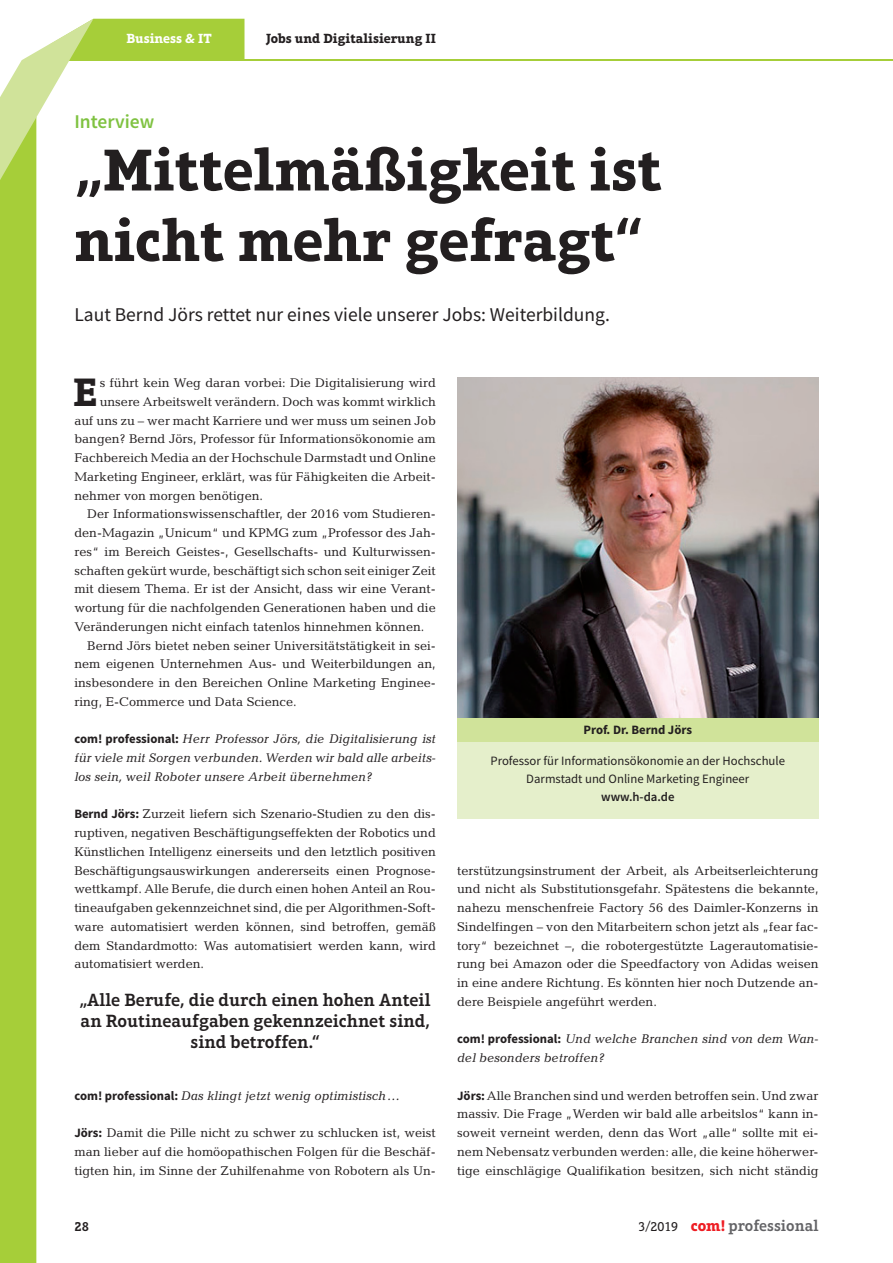
<style>
.page{position:relative;width:893px;height:1263px;background:#fff}
.page>*{position:absolute;margin:0;border:0;box-sizing:border-box;transform-origin:0 0}
.IR_00_headline{font:700 60px/70.5px "Aptifer Slab LT Pro";color:#231f20}
.t1{font:700 40.35px "Aptifer Slab LT Pro";color:#231f20}
.IR_00_vorspann{font:19.5px "Source Sans Pro";color:#231f20}
.IR_00_dachzeile{font:600 19.5px "Source Sans Pro";color:#7fc241}
.IR_06_zitat_fliesste{font:600 18px/21px "Aptifer Slab LT Pro";color:#231f20;text-align:center}
.IR_40_seitenstrecke{font:600 15.75px "Aptifer Slab LT Pro";color:#636366}
.IR_40_seitenstrecke-2{font:700 13.5px "Aptifer Slab LT Pro";color:#231f20}
.IR_40_seitenstrecke-3{font:700 13.5px "Aptifer Slab LT Pro";color:#fff}
.IR_40_seitenstrecke-4{font:600 13.5px "Aptifer Slab LT Pro";color:#231f20}
.t2{font:12.75px/18.8px "Candida Std";color:#231f20;text-align:justify}
.t3{font:italic 12.75px/18.8px "Candida Std";color:#231f20;text-align:justify}
.t4{font:12.75px/18px "Source Sans Pro";color:#231f20;text-align:center}
.t5{font:700 12.75px "Source Sans Pro";color:#231f20}
.t6{font:600 12.75px "Source Sans Pro";color:#231f20}
.s1{font-family:"Source Sans Pro";font-weight:700;font-style:normal}
.s2{font-family:"Source Sans Pro";font-weight:700}
.s3{font-weight:400;font-size:13.5px;color:#231f20}
.s4{font-weight:700;color:#ee1d23}
</style>
<div class="page">
<hr style="left:64px;top:59px;width:829px;height:2px;background:#a6ce39">
<img style="left:457px;top:378px;width:362px;height:341px">
<div style="left:457px;top:719px;width:362px;height:23px;background:#d0e39a"></div>
<div style="left:457px;top:742px;width:362px;height:76px;background:#e5efcb"></div>
<svg style="left:0;top:19px;width:244px;height:1244px"></svg>
<p class="IR_40_seitenstrecke-3" style="left:126px;top:30px;width:87px">Business &amp; IT</p>
<p class="IR_40_seitenstrecke-2" style="left:266px;top:31px;width:172px">Jobs und Digitalisierung II</p>
<p class="IR_00_dachzeile" style="left:74px;top:109px;width:81px">Interview</p>
<p class="IR_00_headline" style="left:74px;top:134px;width:589px">„Mittelmäßigkeit ist nicht mehr gefragt“</p>
<p class="IR_00_vorspann" style="left:74px;top:303px;width:537px">Laut Bernd Jörs rettet nur eines viele unserer Jobs: Weiterbildung.</p>
<p class="t1" style="left:73px;top:368px;width:26px">E</p>
<p class="t2" style="left:100px;top:373px;width:338px">s führt kein Weg daran vorbei: Die Digitalisierung wird</p>
<p class="t2" style="left:100px;top:392px;width:338px">unsere Arbeitswelt verändern. Doch was kommt wirklich</p>
<p class="t2" style="left:74px;top:411px;width:363px">auf uns zu – wer macht Karriere und wer muss um seinen Job</p>
<p class="t2" style="left:74px;top:430px;width:363px">bangen? Bernd Jörs, Professor für Informationsökonomie am</p>
<p class="t2" style="left:74px;top:448px;width:363px">Fachbereich Media an der Hochschule Darmstadt und Online</p>
<p class="t2" style="left:74px;top:467px;width:363px">Marketing Engineer, erklärt, was für Fähigkeiten die Arbeit-</p>
<p class="t2" style="left:74px;top:486px;width:190px">nehmer von morgen benötigen.</p>
<p class="t2" style="left:74px;top:505px;width:363px;text-indent:13px">Der Informationswissenschaftler, der 2016 vom Studieren&shy;den-Magazin „Unicum“ und KPMG zum „Professor des Jah&shy;res“ im Bereich Geistes-, Gesellschafts- und Kulturwissen&shy;schaften gekürt wurde, beschäftigt sich schon seit einiger Zeit mit diesem Thema. Er ist der Ansicht, dass wir eine Verant&shy;wortung für die nachfolgenden Generationen haben und die Veränderungen nicht einfach tatenlos hinnehmen können.</p>
<p class="t2" style="left:74px;top:636px;width:363px;text-indent:13px">Bernd Jörs bietet neben seiner Universitätstätigkeit in sei&shy;nem eigenen Unternehmen Aus- und Weiterbildungen an, insbesondere in den Bereichen Online Marketing Enginee&shy;ring, E-Commerce und Data Science.</p>
<p class="t3" style="left:74px;top:729px;width:363px"><span class="s1">com! professional:</span> Herr Professor Jörs, die Digitalisierung ist für viele mit Sorgen verbunden. Werden wir bald alle arbeits&shy;los sein, weil Roboter unsere Arbeit übernehmen?</p>
<p class="t2" style="left:74px;top:805px;width:363px"><span class="s2">Bernd Jörs:</span> Zurzeit liefern sich Szenario-Studien zu den dis&shy;ruptiven, negativen Beschäftigungseffekten der Robotics und Künstlichen Intelligenz einerseits und den letztlich positiven Beschäftigungsauswirkungen andererseits einen Prognose&shy;wettkampf. Alle Berufe, die durch einen hohen Anteil an Rou&shy;tineaufgaben gekennzeichnet sind, die per Algorithmen-Soft&shy;ware automatisiert werden können, sind betroffen, gemäß dem Standardmotto: Was automatisiert werden kann, wird automatisiert werden.</p>
<p class="IR_06_zitat_fliesste" style="left:80px;top:989px;width:352px">„Alle Berufe, die durch einen hohen Anteil an Routineaufgaben gekennzeichnet sind, sind betroffen.“</p>
<p class="t3" style="left:74px;top:1086px;width:327px"><span class="s1">com! professional:</span> Das klingt jetzt wenig optimistisch…</p>
<p class="t2" style="left:74px;top:1123px;width:363px"><span class="s2">Jörs:</span> Damit die Pille nicht zu schwer zu schlucken ist, weist man lieber auf die homöopathischen Folgen für die Beschäf&shy;tigten hin, im Sinne der Zuhilfenahme von Robotern als Un-</p>
<p class="IR_40_seitenstrecke-4" style="left:74px;top:1218px;width:16px">28</p>
<p class="t5" style="left:583px;top:721px;width:110px">Prof. Dr. Bernd Jörs</p>
<p class="t4" style="left:491px;top:752px;width:296px">Professor für Informationsökonomie an der Hochschule<br>Darmstadt und Online Marketing Engineer</p>
<p class="t6" style="left:601px;top:788px;width:75px">www.h-da.de</p>
<p class="t2" style="left:457px;top:861px;width:363px">terstützungsinstrument der Arbeit, als Arbeitserleichterung und nicht als Substitutionsgefahr. Spätestens die bekannte, nahezu menschenfreie Factory 56 des Daimler-Konzerns in Sindelfingen – von den Mitarbeitern schon jetzt als „fear fac&shy;tory“ bezeichnet –, die robotergestützte Lagerautomatisie&shy;rung bei Amazon oder die Speedfactory von Adidas weisen in eine andere Richtung. Es könnten hier noch Dutzende an&shy;dere Beispiele angeführt werden.</p>
<p class="t3" style="left:457px;top:1029px;width:363px"><span class="s1">com! professional:</span> Und welche Branchen sind von dem Wan&shy;del besonders betroffen?</p>
<p class="t2" style="left:457px;top:1086px;width:363px"><span class="s2">Jörs:</span> Alle Branchen sind und werden betroffen sein. Und zwar massiv. Die Frage „Werden wir bald alle arbeitslos“ kann in&shy;soweit verneint werden, denn das Wort „alle“ sollte mit ei&shy;nem Nebensatz verbunden werden: alle, die keine höherwer&shy;tige einschlägige Qualifikation besitzen, sich nicht ständig</p>
<p class="IR_40_seitenstrecke" style="left:638px;top:1216px;width:182px"><span class="s3">3/2019</span> <span class="s4">com!</span> professional</p>
</div>
